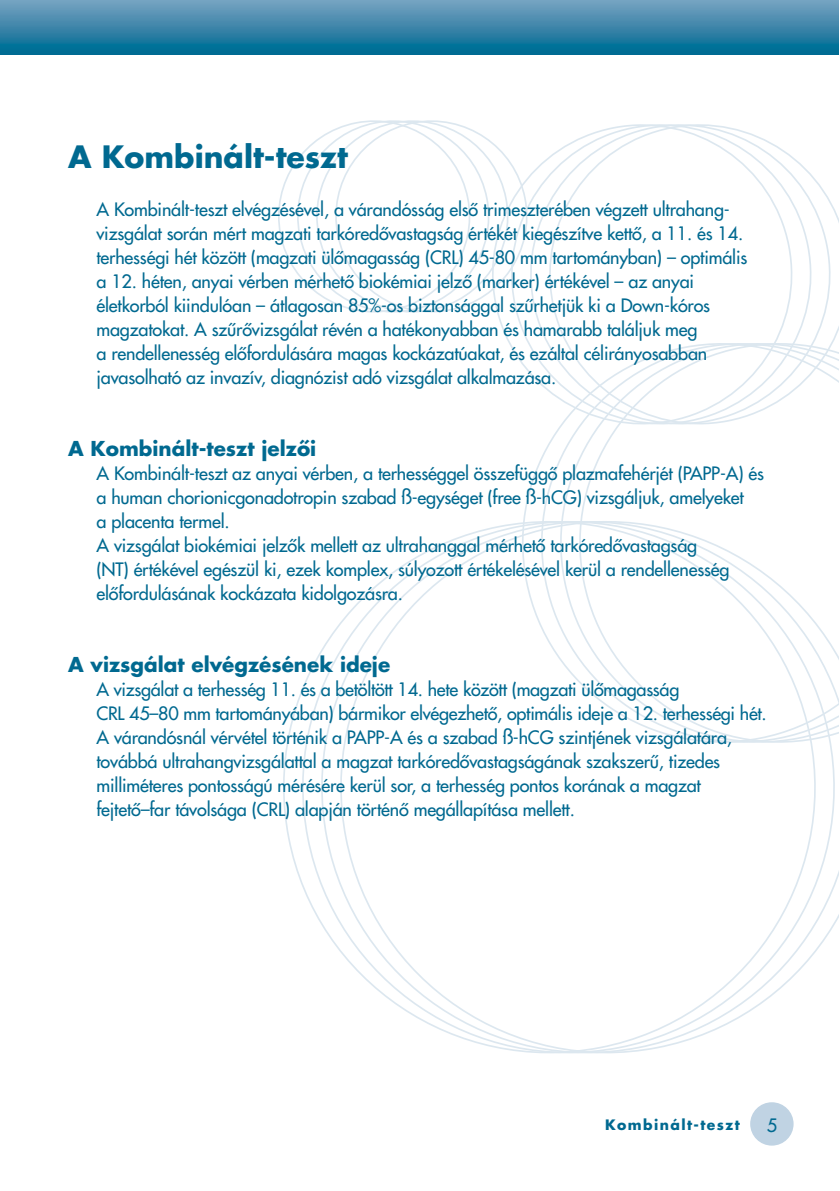
<style>
.page{position:relative;width:840px;height:1191px;background:#fff}
.page>*{position:absolute;margin:0;border:0;box-sizing:border-box;transform-origin:0 0}
.t1{font:700 30px "H Futura";color:#006990}
.t2{font:700 20px "H Futura";color:#006990}
.t3{font:18px/24px "H Futura";letter-spacing:-.01em;color:#006990}
.t4{font:700 14px "H Futura";letter-spacing:.1em;color:#006990}
</style>
<div class="page">
<div style="left:749px;top:1102px;width:44px;height:43px;background:#c0d3e3;border-radius:50%"></div>
<div style="left:0;top:1px;width:838px;height:53px;background:linear-gradient(to bottom,#7aa1c0,#006992)"></div>
<svg style="left:278px;top:172px;width:11px;height:88px"></svg>
<svg style="left:289px;top:147px;width:19px;height:139px"></svg>
<svg style="left:308px;top:133px;width:19px;height:167px"></svg>
<svg style="left:318px;top:497px;width:520px;height:557px"></svg>
<svg style="left:562px;top:438px;width:276px;height:323px"></svg>
<svg style="left:536px;top:124px;width:302px;height:314px"></svg>
<svg style="left:327px;top:120px;width:209px;height:202px"></svg>
<h1 class="t1" style="left:68px;top:136px;width:281px">A Kombinált-teszt</h1>
<p class="t3" style="left:96px;top:197px;width:652px">A Kombinált-teszt elvégzésével, a várandósság elsô trimeszterében végzett ultrahang&shy;vizsgálat során mért magzati tarkóredôvastagság értékét kiegészítve kettô, a 11. és 14. terhességi hét között (magzati ülômagasság (CRL) 45-80 mm tartományban) – optimális a 12. héten, anyai vérben mérhetô biokémiai jelzô (marker) értékével – az anyai életkorból kiindulóan – átlagosan 85%-os biztonsággal szûrhetjük ki a Down-kóros magzatokat. A szûrôvizsgálat révén a hatékonyabban és hamarabb találjuk meg<br>a rendellenesség elôfordulására magas kockázatúakat, és ezáltal célirányosabban javasolható az invazív, diagnózist adó vizsgálat alkalmazása.</p>
<p class="t2" style="left:68px;top:435px;width:249px">A Kombinált-teszt jelzôi</p>
<p class="t3" style="left:96px;top:461px;width:668px">A Kombinált-teszt az anyai vérben, a terhességgel összefüggô plazmafehérjét (PAPP-A) és a human chorionicgonadotropin szabad ß-egységet (free ß-hCG) vizsgáljuk, amelyeket<br>a placenta termel.<br>A vizsgálat biokémiai jelzôk mellett az ultrahanggal mérhetô tarkóredôvastagság<br>(NT) értékével egészül ki, ezek komplex, súlyozott értékelésével kerül a rendellenesség elôfordulásának kockázata kidolgozásra.</p>
<p class="t2" style="left:68px;top:651px;width:323px">A vizsgálat elvégzésének ideje</p>
<p class="t3" style="left:96px;top:677px;width:671px">A vizsgálat a terhesség 11. és a betöltött 14. hete között (magzati ülômagasság<br>CRL 45–80 mm tartományában) bármikor elvégezhetô, optimális ideje a 12. terhességi hét.<br>A várandósnál vérvétel történik a PAPP-A és a szabad ß-hCG szintjének vizsgálatára, továbbá ultrahangvizsgálattal a magzat tarkóredôvastagságának szakszerû, tizedes milliméteres pontosságú mérésére kerül sor, a terhesség pontos korának a magzat fejtetô–far távolsága (CRL) alapján történô megállapítása mellett.</p>
<p class="t4" style="left:605px;top:1115px;width:136px">Kombinált-teszt</p>
<p class="t3" style="left:766px;top:1113px;width:12px">5</p>
</div>
